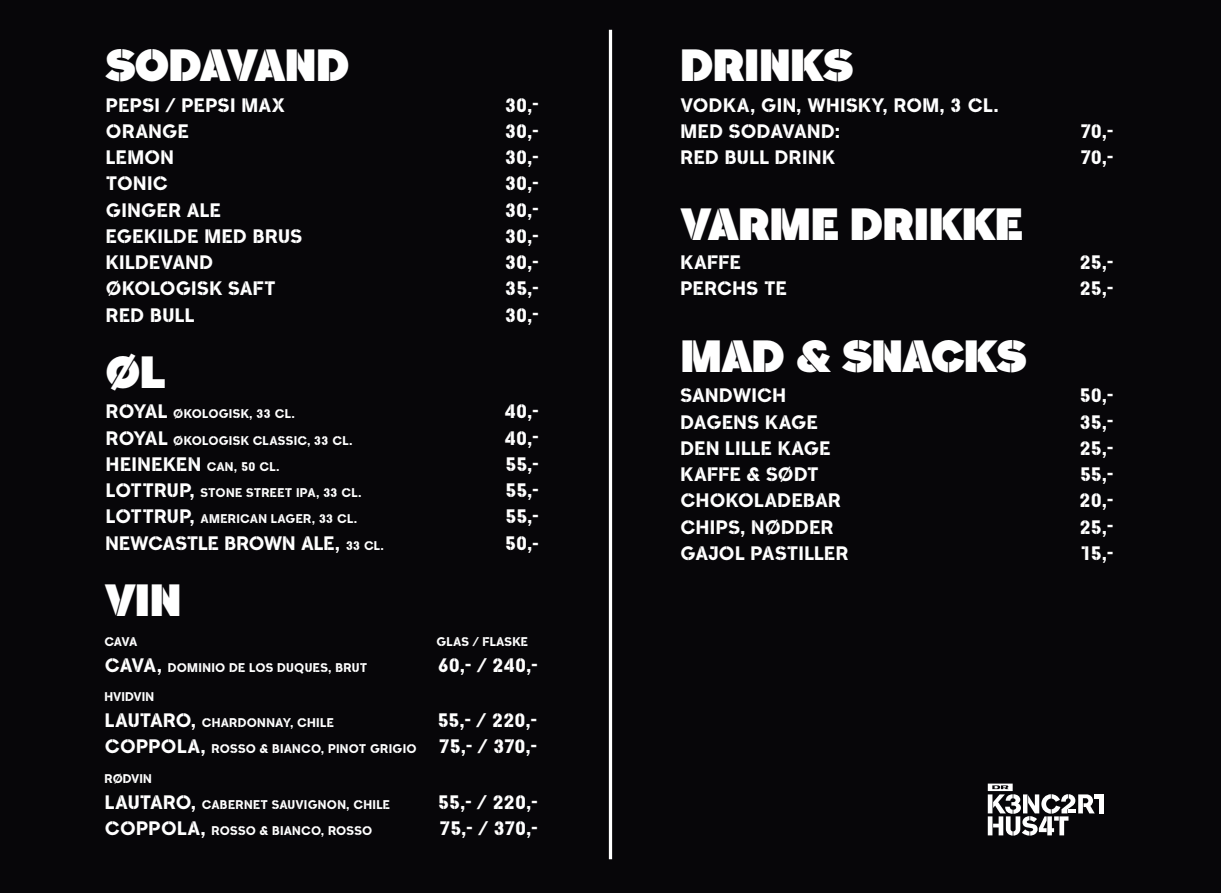
<style>
.page{position:relative;width:1221px;height:893px;background:#fff}
.page>*{position:absolute;margin:0;border:0;box-sizing:border-box;transform-origin:0 0}
.t1{font:700 38.92px "Nouvel";letter-spacing:-.025em;color:#fff}
.t2{font:16.84px/26.2px "Nouvel";letter-spacing:.015em;color:#fff}
.t3{font:10.88px "Nouvel";letter-spacing:.02em;color:#fff}
.s1{font-size:16.84px}
</style>
<div class="page">
<div style="left:0;top:0;width:1220px;height:893px;background:#070609"></div>
<hr style="left:609px;top:30px;width:3px;height:829px;background:#fff">
<hr style="left:1099px;top:794px;width:4px;height:19px;background:#fff">
<svg style="left:987px;top:784px;width:111px;height:52px"></svg>
<h1 class="t1" style="left:106px;top:37px;width:245px">SODAVAND</h1>
<p class="t2" style="left:106px;top:93px;width:180px">PEPSI / PEPSI MAX</p>
<p class="t2" style="left:504px;top:93px;width:35px">30,-</p>
<p class="t2" style="left:106px;top:119px;width:85px">ORANGE</p>
<p class="t2" style="left:504px;top:119px;width:35px">30,-</p>
<p class="t2" style="left:106px;top:145px;width:69px">LEMON</p>
<p class="t2" style="left:504px;top:145px;width:35px">30,-</p>
<p class="t2" style="left:106px;top:172px;width:63px">TONIC</p>
<p class="t2" style="left:504px;top:172px;width:35px">30,-</p>
<p class="t2" style="left:106px;top:198px;width:117px">GINGER ALE</p>
<p class="t2" style="left:504px;top:198px;width:35px">30,-</p>
<p class="t2" style="left:106px;top:224px;width:198px">EGEKILDE MED BRUS</p>
<p class="t2" style="left:504px;top:224px;width:35px">30,-</p>
<p class="t2" style="left:106px;top:250px;width:109px">KILDEVAND</p>
<p class="t2" style="left:504px;top:250px;width:35px">30,-</p>
<p class="t2" style="left:106px;top:277px;width:171px">ØKOLOGISK SAFT</p>
<p class="t2" style="left:505px;top:277px;width:35px">35,-</p>
<p class="t2" style="left:106px;top:303px;width:90px">RED BULL</p>
<p class="t2" style="left:504px;top:303px;width:35px">30,-</p>
<h1 class="t1" style="left:106px;top:343px;width:61px">ØL</h1>
<p class="t3" style="left:106px;top:407px;width:190px"><span class="s1">ROYAL</span> ØKOLOGISK, 33 CL.</p>
<p class="t2" style="left:504px;top:400px;width:36px">40,-</p>
<p class="t3" style="left:106px;top:433px;width:248px"><span class="s1">ROYAL</span> ØKOLOGISK CLASSIC, 33 CL.</p>
<p class="t2" style="left:504px;top:426px;width:36px">40,-</p>
<p class="t3" style="left:106px;top:459px;width:175px"><span class="s1">HEINEKEN</span> CAN, 50 CL.</p>
<p class="t2" style="left:505px;top:452px;width:35px">55,-</p>
<p class="t3" style="left:106px;top:485px;width:198px"><span class="s1">LOTTRUP,</span> STONE STREET IPA</p>
<p class="t3" style="left:316px;top:485px;width:47px">, 33 CL.</p>
<p class="t2" style="left:505px;top:478px;width:35px">55,-</p>
<p class="t3" style="left:106px;top:512px;width:253px"><span class="s1">LOTTRUP,</span> AMERICAN LAGER, 33 CL.</p>
<p class="t2" style="left:505px;top:505px;width:35px">55,-</p>
<p class="t2" style="left:106px;top:531px;width:56px">NEWCASTLE</p>
<p class="t2" style="left:224px;top:531px;width:89px">BROWN ALE</p>
<p class="t3" style="left:335px;top:538px;width:50px"><span class="s1">,</span> 33 CL.</p>
<p class="t2" style="left:504px;top:531px;width:35px">50,-</p>
<h1 class="t1" style="left:105px;top:571px;width:78px">VIN</h1>
<p class="t3" style="left:105px;top:634px;width:34px">CAVA</p>
<p class="t3" style="left:436px;top:634px;width:9px">GLAS</p>
<p class="t3" style="left:472px;top:634px;width:26px">/ FLASKE</p>
<p class="t3" style="left:105px;top:660px;width:264px"><span class="s1">CAVA,</span> DOMINIO DE LOS DUQUES, BRUT</p>
<p class="t2" style="left:437px;top:653px;width:101px">60,- / 240,-</p>
<p class="t3" style="left:105px;top:689px;width:44px">HVIDVIN</p>
<p class="t3" style="left:105px;top:715px;width:230px"><span class="s1">LAUTARO,</span> CHARDONNAY, CH ILE</p>
<p class="t2" style="left:437px;top:708px;width:101px">55,- / 220,-</p>
<p class="t3" style="left:105px;top:741px;width:313px"><span class="s1">COPPOLA,</span> ROSSO &amp; BIANCO, PINOT GRIGIO</p>
<p class="t2" style="left:438px;top:734px;width:100px">75,- / 370,-</p>
<p class="t3" style="left:105px;top:771px;width:42px">RØDVIN</p>
<p class="t3" style="left:105px;top:797px;width:287px"><span class="s1">LAUTARO,</span> CABERNET SAUVIGNON, CH ILE</p>
<p class="t2" style="left:437px;top:790px;width:101px">55,- / 220,-</p>
<p class="t3" style="left:105px;top:823px;width:269px"><span class="s1">COPPOLA,</span> ROSSO &amp; BIANCO, ROSSO</p>
<p class="t2" style="left:439px;top:816px;width:100px">75,- / 370,-</p>
<h1 class="t1" style="left:680px;top:37px;width:174px">DRINKS</h1>
<p class="t2" style="left:680px;top:93px;width:319px">VODKA, GIN, WHISKY, ROM, 3 CL.<br>MED SODAVAND:</p>
<p class="t2" style="left:1079px;top:119px;width:35px">70,-</p>
<p class="t2" style="left:680px;top:145px;width:156px">RED BULL DRINK</p>
<p class="t2" style="left:1079px;top:145px;width:35px">70,-</p>
<h1 class="t1" style="left:680px;top:195px;width:344px">VARME DRIKKE</h1>
<p class="t2" style="left:680px;top:250px;width:62px">KAFFE</p>
<p class="t2" style="left:1079px;top:250px;width:35px">25,-</p>
<p class="t2" style="left:680px;top:277px;width:108px">PERCHS TE</p>
<p class="t2" style="left:1079px;top:277px;width:35px">25,-</p>
<h1 class="t1" style="left:680px;top:328px;width:347px">MAD &amp; SNACKS</h1>
<p class="t2" style="left:680px;top:384px;width:100px">SANDWICH</p>
<p class="t2" style="left:1079px;top:384px;width:35px">50,-</p>
<p class="t2" style="left:680px;top:410px;width:139px">DAGENS KAGE</p>
<p class="t2" style="left:1079px;top:410px;width:35px">35,-</p>
<p class="t2" style="left:680px;top:436px;width:152px">DEN LILLE KAGE</p>
<p class="t2" style="left:1079px;top:436px;width:35px">25,-</p>
<p class="t2" style="left:680px;top:462px;width:140px">KAFFE &amp; SØDT</p>
<p class="t2" style="left:1079px;top:462px;width:35px">55,-</p>
<p class="t2" style="left:680px;top:489px;width:155px">CHOKOLADEBAR</p>
<p class="t2" style="left:1079px;top:489px;width:35px">20,-</p>
<p class="t2" style="left:680px;top:515px;width:148px">CH IPS, NØDDER</p>
<p class="t2" style="left:1079px;top:515px;width:35px">25,-</p>
<p class="t2" style="left:680px;top:541px;width:162px">GAJOL PASTILLER</p>
<p class="t2" style="left:1080px;top:541px;width:35px">15,-</p>
</div>
